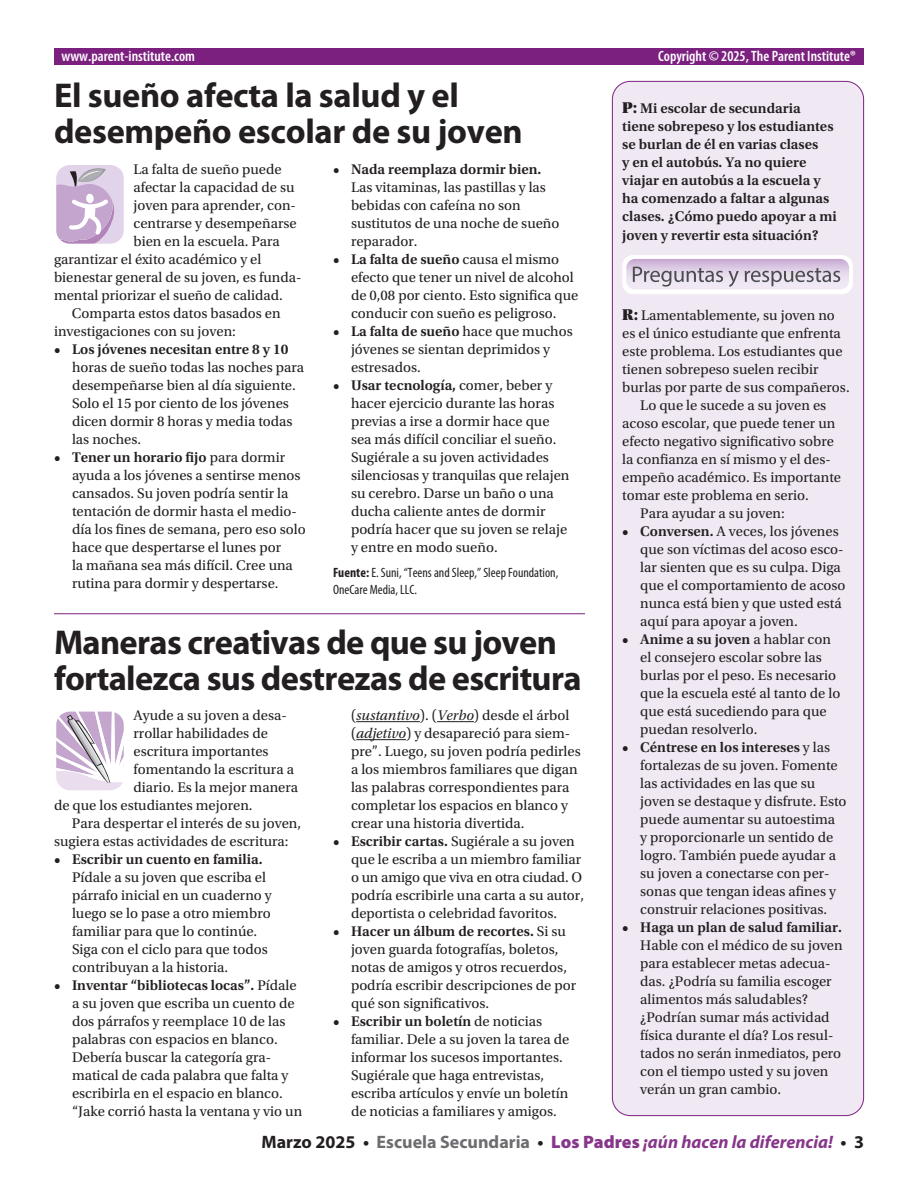
<style>
.page{position:relative;width:918px;height:1188px;background:#fff}
.page>*{position:absolute;margin:0;border:0;box-sizing:border-box;transform-origin:0 0}
.t1{font:700 34.5px/36px "Myriad Pro";letter-spacing:-.02em;color:#231f20}
.t2{font:italic 700 18px "Myriad Pro";color:#87368a}
.t3{font:600 condensed 15px "Myriad Pro";color:#fff}
.t4{font:14.7px/18px "Utopia Std";color:#231f20}
.t5{font:600 14.7px/18px "Utopia Std";color:#231f20}
.t6{font:condensed 13.5px/16.5px "Myriad Pro";color:#231f20}
.s1{font-weight:600}
.s2{font-weight:700}
.s3{font-style:italic}
.s4{font-family:"Utopia Std Black Headline";font-weight:400;font-size:16.5px}
.s5{font-family:"Utopia Std Black Headline";font-size:16.5px}
.s6{font-style:normal;color:#231f20}
.s7{font-style:normal;color:#6c6d70}
.s8{font-weight:900;font-style:normal}
</style>
<div class="page">
<div style="left:612px;top:81px;width:252px;height:1035px;background:#f0e9f4;border-radius:18px"></div>
<div style="left:54px;top:49px;width:810px;height:16px;background:#7c2080"></div>
<div style="left:623px;top:256px;width:229px;height:38px;background:#fff;border-radius:10px"></div>
<div style="left:622px;top:255px;width:231px;height:39px;border:1px solid #fff;border-radius:10px"></div>
<svg style="left:626px;top:259px;width:223px;height:31px;background:#cec1d3"></svg>
<svg style="left:56px;top:165px;width:68px;height:79px;background:#d2bed9"></svg>
<svg style="left:56px;top:711px;width:68px;height:79px"></svg>
<hr style="left:54px;top:613px;width:531px;height:1px;background:#7c2080">
<hr style="left:356px;top:721px;width:64px;height:1px;background:#1d1e1f">
<hr style="left:437px;top:721px;width:37px;height:1px;background:#1d1e1f">
<hr style="left:356px;top:739px;width:50px;height:1px;background:#1d1e1f">
<p class="t3" style="left:62px;top:46px;width:135px">www.parent-institute.com</p>
<p class="t3" style="left:658px;top:46px;width:199px">Copyright © 2025, The Parent Institute®</p>
<h1 class="t1" style="left:54px;top:76px;width:470px">El sueño afecta la salud y el desempeño escolar de su joven</h1>
<p class="t4" style="left:134px;top:160px;width:150px">La falta de sueño puede</p>
<p class="t4" style="left:134px;top:178px;width:163px">afectar la capacidad de su</p>
<p class="t4" style="left:134px;top:196px;width:164px">joven para aprender, con-</p>
<p class="t4" style="left:134px;top:214px;width:165px">centrarse y desempeñarse</p>
<p class="t4" style="left:134px;top:232px;width:148px">bien en la escuela. Para</p>
<p class="t4" style="left:54px;top:250px;width:209px">garantizar el éxito académico y el</p>
<p class="t4" style="left:54px;top:268px;width:249px">bienestar general de su joven, es funda-</p>
<p class="t4" style="left:54px;top:286px;width:230px">mental priorizar el sueño de calidad.</p>
<p class="t4" style="left:72px;top:304px;width:210px">Comparta estos datos basados en</p>
<p class="t4" style="left:54px;top:322px;width:183px">investigaciones con su joven:</p>
<p class="t5" style="left:54px;top:340px;width:236px">• Los jóvenes necesitan entre 8 y 10</p>
<p class="t4" style="left:72px;top:358px;width:234px">horas de sueño todas las noches para desempeñarse bien al día siguiente.<br>Solo el 15 por ciento de los jóvenes dicen dormir 8 horas y media todas las noches.</p>
<p class="t4" style="left:72px;top:448px;width:235px;text-indent:-18px"><span class="s1">• Tener un horario fijo</span> para dormir ayuda a los jóvenes a sentirse menos cansados. Su joven podría sentir la tentación de dormir hasta el medio&shy;día los fines de semana, pero eso solo hace que despertarse el lunes por<br>la mañana sea más difícil. Cree una rutina para dormir y despertarse.</p>
<p class="t5" style="left:333px;top:160px;width:210px">• Nada reemplaza dormir bien.</p>
<p class="t4" style="left:351px;top:178px;width:210px">Las vitaminas, las pastillas y las bebidas con cafeína no son sustitutos de una noche de sueño reparador.</p>
<p class="t4" style="left:351px;top:250px;width:229px;text-indent:-18px"><span class="s1">• La falta de sueño</span> causa el mismo efecto que tener un nivel de alcohol de 0,08 por ciento. Esto significa que conducir con sueño es peligroso.</p>
<p class="t4" style="left:351px;top:322px;width:223px;text-indent:-18px"><span class="s1">• La falta de sueño</span> hace que muchos jóvenes se sientan deprimidos y estresados.</p>
<p class="t4" style="left:351px;top:376px;width:220px;text-indent:-18px"><span class="s1">• Usar tecnología,</span> comer, beber y hacer ejercicio durante las horas previas a irse a dormir hace que sea más difícil conciliar el sueño.<br>Sugiérale a su joven actividades silenciosas y tranquilas que relajen su cerebro. Darse un baño o una ducha caliente antes de dormir podría hacer que su joven se relaje y entre en modo sueño.</p>
<p class="t6" style="left:333px;top:564px;width:227px"><span class="s2">Fuente:</span> E. Suni, “Teens and Sleep,” Sleep Foundation,<br>OneCare Media, LLC.</p>
<h1 class="t1" style="left:54px;top:623px;width:529px">Maneras creativas de que su joven fortalezca sus destrezas de escritura</h1>
<p class="t4" style="left:134px;top:707px;width:155px">Ayude a su joven a desa-</p>
<p class="t4" style="left:134px;top:725px;width:136px">rrollar habilidades de</p>
<p class="t4" style="left:134px;top:743px;width:137px">escritura importantes</p>
<p class="t4" style="left:134px;top:761px;width:162px">fomentando la escritura a</p>
<p class="t4" style="left:134px;top:779px;width:166px">diario. Es la mejor manera</p>
<p class="t4" style="left:54px;top:797px;width:200px">de que los estudiantes mejoren.</p>
<p class="t4" style="left:72px;top:815px;width:231px">Para despertar el interés de su joven,</p>
<p class="t4" style="left:54px;top:833px;width:236px">sugiera estas actividades de escritura:</p>
<p class="t5" style="left:54px;top:851px;width:210px">• Escribir un cuento en familia.</p>
<p class="t4" style="left:72px;top:869px;width:201px">Pídale a su joven que escriba el párrafo inicial en un cuaderno y luego se lo pase a otro miembro familiar para que lo continúe.<br>Siga con el ciclo para que todos contribuyan a la historia.</p>
<p class="t4" style="left:72px;top:977px;width:232px;text-indent:-18px"><span class="s1">• Inventar “bibliotecas locas”.</span> Pídale a su joven que escriba un cuento de dos párrafos y reemplace 10 de las palabras con espacios en blanco.<br>Debería buscar la categoría gra&shy;matical de cada palabra que falta y escribirla en el espacio en blanco. “Jake corrió hasta la ventana y vio un</p>
<p class="t4" style="left:351px;top:707px;width:231px">(<span class="s3">sustantivo</span>). (<span class="s3">Verbo</span>) desde el árbol (<span class="s3">adjetivo</span>) y desapareció para siem&shy;pre”. Luego, su joven podría pedirles a los miembros familiares que digan las palabras correspondientes para completar los espacios en blanco y crear una historia divertida.</p>
<p class="t4" style="left:351px;top:833px;width:235px;text-indent:-18px"><span class="s1">• Escribir cartas.</span> Sugiérale a su joven que le escriba a un miembro familiar o un amigo que viva en otra ciudad. O podría escribirle una carta a su autor, deportista o celebridad favoritos.</p>
<p class="t4" style="left:351px;top:923px;width:227px;text-indent:-18px"><span class="s1">• Hacer un álbum de recortes.</span> Si su joven guarda fotografías, boletos, notas de amigos y otros recuerdos, podría escribir descripciones de por qué son significativos.</p>
<p class="t4" style="left:351px;top:1013px;width:220px;text-indent:-18px"><span class="s1">• Escribir un boletín</span> de noticias familiar. Dele a su joven la tarea de informar los sucesos importantes.<br>Sugiérale que haga entrevistas, escriba artículos y envíe un boletín de noticias a familiares y amigos.</p>
<p class="t5" style="left:622px;top:99px;width:216px"><span class="s4">P:</span> Mi escolar de secundaria tiene sobrepeso y los estudiantes se burlan de él en varias clases<br>y en el autobús. Ya no quiere viajar en autobús a la escuela y ha comenzado a faltar a algunas clases. ¿Cómo puedo apoyar a mi</p>
<p class="t5" style="left:622px;top:227px;width:198px">joven y revertir esta situación?</p>
<p class="t4" style="left:622px;top:306px;width:214px"><span class="s5">R:</span> Lamentablemente, su joven no</p>
<p class="t4" style="left:622px;top:324px;width:220px">es el único estudiante que enfrenta</p>
<p class="t4" style="left:622px;top:342px;width:222px">este problema. Los estudiantes que</p>
<p class="t4" style="left:622px;top:360px;width:198px">tienen sobrepeso suelen recibir</p>
<p class="t4" style="left:622px;top:378px;width:229px">burlas por parte de sus compañeros.</p>
<p class="t4" style="left:640px;top:396px;width:188px">Lo que le sucede a su joven es</p>
<p class="t4" style="left:622px;top:414px;width:215px">acoso escolar, que puede tener un</p>
<p class="t4" style="left:622px;top:432px;width:213px">efecto negativo significativo sobre</p>
<p class="t4" style="left:622px;top:450px;width:210px">la confianza en sí mismo y el des-</p>
<p class="t4" style="left:622px;top:468px;width:220px">empeño académico. Es importante</p>
<p class="t4" style="left:622px;top:486px;width:188px">tomar este problema en serio.</p>
<p class="t4" style="left:640px;top:504px;width:146px">Para ayudar a su joven:</p>
<p class="t4" style="left:640px;top:522px;width:207px;text-indent:-18px"><span class="s1">• Conversen.</span> A veces, los jóvenes que son víctimas del acoso esco&shy;lar sienten que es su culpa. Diga que el comportamiento de acoso nunca está bien y que usted está aquí para apoyar a joven.</p>
<p class="t4" style="left:640px;top:630px;width:202px;text-indent:-18px"><span class="s1">• Anime a su joven</span> a hablar con el consejero escolar sobre las burlas por el peso. Es necesario que la escuela esté al tanto de lo que está sucediendo para que puedan resolverlo.</p>
<p class="t4" style="left:640px;top:738px;width:208px;text-indent:-18px"><span class="s1">• Céntrese en los intereses</span> y las fortalezas de su joven. Fomente las actividades en las que su joven se destaque y disfrute. Esto puede aumentar su autoestima<br>y proporcionarle un sentido de logro. También puede ayudar a su joven a conectarse con per&shy;sonas que tengan ideas afines y construir relaciones positivas.</p>
<p class="t5" style="left:622px;top:918px;width:221px">• Haga un plan de salud familiar.</p>
<p class="t4" style="left:640px;top:936px;width:204px">Hable con el médico de su joven para establecer metas adecua&shy;das. ¿Podría su familia escoger alimentos más saludables? ¿Podrían sumar más actividad física durante el día? Los resul&shy;tados no serán inmediatos, pero con el tiempo usted y su joven verán un gran cambio.</p>
<p class="t2" style="left:262px;top:1130px;width:604px"><span class="s6">Marzo 2025 •</span> <span class="s7">Escuela Secundaria</span> <span class="s6">•</span> <span class="s8">Los Padres</span> ¡aún hacen la diferencia! <span class="s6">• 3</span></p>
</div>
